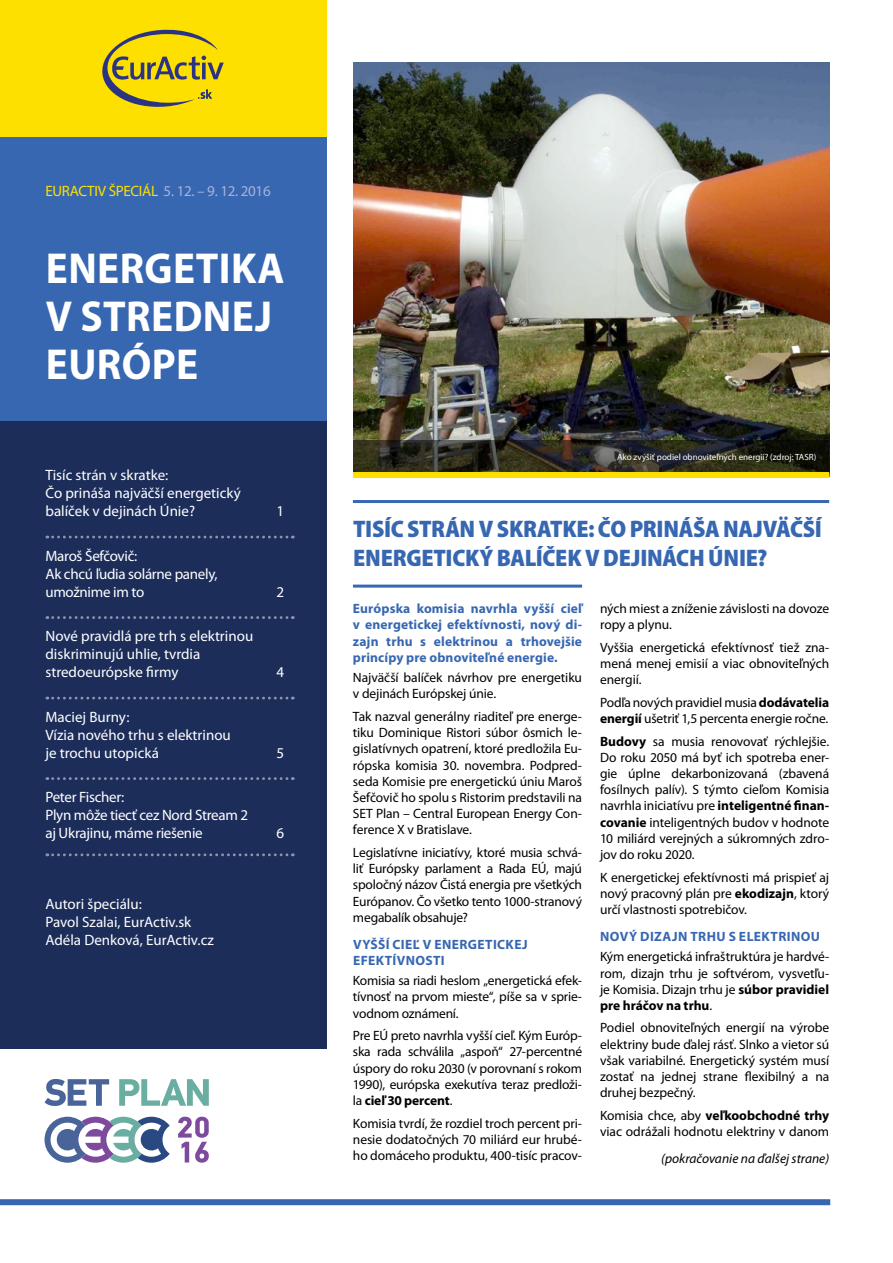
<style>
.page{position:relative;width:893px;height:1263px;background:#fff}
.page>*{position:absolute;margin:0;border:0;box-sizing:border-box;transform-origin:0 0}
.t1{font:700 43.5px/48px "Myriad Pro";letter-spacing:.01em;color:#fff;scale:.95 1}
.t2{font:900 semi-condensed 24px/28.8px "Myriad Pro";letter-spacing:-.015em;color:#3767b1}
.t3{font:15px/18px "Myriad Pro";color:#fff}
.t4{font:15px/18px "Myriad Pro";letter-spacing:-.02em;color:#fff}
.t5{font:15px "Myriad Pro";letter-spacing:-.02em;color:#fee000}
.t6{font:13.5px/16.2px "Myriad Pro";letter-spacing:-.01em;color:#000;text-align:justify}
.t7{font:700 13.5px/16.2px "Myriad Pro";letter-spacing:.025em;color:#3767b1;text-align:justify}
.t8{font:italic 13.5px "Myriad Pro";color:#000}
.t9{font:9px "Myriad Pro";color:#fff}
.s1{color:#a7b2db}
.s2{font-weight:700}
</style>
<div class="page">
<div style="left:0;top:137px;width:326px;height:284px;background:#3767b1"></div>
<div style="left:0;top:1199px;width:830px;height:6px;background:#3767b1"></div>
<hr style="left:353px;top:500px;width:476px;height:3px;background:#3767b1">
<hr style="left:353px;top:585px;width:229px;height:3px;background:#3767b1">
<div style="left:0;top:421px;width:326px;height:627px;background:#1c2d5a"></div>
<svg style="left:47px;top:536px;width:246px;height:2px"></svg>
<svg style="left:47px;top:616px;width:246px;height:3px"></svg>
<svg style="left:47px;top:697px;width:246px;height:2px"></svg>
<svg style="left:47px;top:777px;width:246px;height:3px"></svg>
<svg style="left:47px;top:853px;width:246px;height:3px"></svg>
<div style="left:0;top:0;width:326px;height:137px;background:#fee000"></div>
<svg style="left:102px;top:29px;width:122px;height:78px"></svg>
<img style="left:353px;top:62px;width:476px;height:378px">
<svg style="left:353px;top:440px;width:476px;height:32px;background:#2a291f"></svg>
<div style="left:353px;top:472px;width:476px;height:6px;background:#fee000"></div>
<svg style="left:44px;top:1117px;width:126px;height:46px"></svg>
<svg style="left:44px;top:1079px;width:65px;height:27px"></svg>
<svg style="left:119px;top:1079px;width:90px;height:27px"></svg>
<svg style="left:178px;top:1117px;width:31px;height:46px"></svg>
<p class="t5" style="left:45px;top:183px;width:227px">EURACTIV ŠPECIÁL <span class="s1">5. 12. – 9. 12. 2016</span></p>
<h1 class="t1" style="left:46px;top:244px;width:253px">ENERGETIKA<br>V STREDNEJ<br>EURÓPE</h1>
<p class="t3" style="left:45px;top:466px;width:197px">Tisíc strán v skratke:<br>Čo prináša najväčší energetický balíček v dejinách Únie?</p>
<p class="t4" style="left:45px;top:547px;width:174px">Maroš Šefčovič:<br>Ak chcú ľudia solárne panely, umožnime im to</p>
<p class="t3" style="left:45px;top:627px;width:209px">Nové pravidlá pre trh s elektrinou diskriminujú uhlie, tvrdia stredoeurópske firmy</p>
<p class="t3" style="left:45px;top:708px;width:187px">Maciej Burny:<br>Vízia nového trhu s elektrinou je trochu utopická</p>
<p class="t4" style="left:45px;top:788px;width:204px">Peter Fischer:<br>Plyn môže tiecť cez Nord Stream 2 aj Ukrajinu, máme riešenie</p>
<p class="t3" style="left:45px;top:895px;width:170px">Autori špeciálu:<br>Pavol Szalai, EurActiv.sk<br>Adéla Denková, EurActiv.cz</p>
<p class="t3" style="left:276px;top:502px;width:9px">1</p>
<p class="t3" style="left:276px;top:583px;width:9px">2</p>
<p class="t3" style="left:276px;top:663px;width:9px">4</p>
<p class="t3" style="left:276px;top:744px;width:9px">5</p>
<p class="t3" style="left:276px;top:824px;width:9px">6</p>
<p class="t9" style="left:617px;top:452px;width:201px">Ako zvýšiť podiel obnoviteľných energií? (zdroj: TASR)</p>
<h2 class="t2" style="left:353px;top:515px;width:470px">TISÍC STRÁN V SKRATKE: ČO PRINÁŠA NAJVÄČŠÍ<br>ENERGETICKÝ BALÍČEK V DEJINÁCH ÚNIE?</h2>
<p class="t7" style="left:353px;top:601px;width:231px">Európska komisia navrhla vyšší cieľ v energetickej efektívnosti, nový di&shy;zajn trhu s elektrinou a trhovejšie princípy pre obnoviteľné energie.</p>
<p class="t6" style="left:353px;top:670px;width:231px">Najväčší balíček návrhov pre energetiku v dejinách Európskej únie.</p>
<p class="t6" style="left:353px;top:709px;width:231px">Tak nazval generálny riaditeľ pre energe&shy;tiku Dominique Ristori súbor ôsmich le&shy;gislatívnych opatrení, ktoré predložila Eu&shy;rópska komisia 30. novembra. Podpred&shy;seda Komisie pre energetickú úniu Maroš Šefčovič ho spolu s Ristorim predstavili na SET Plan – Central European Energy Con&shy;ference X v Bratislave.</p>
<p class="t6" style="left:353px;top:844px;width:231px">Legislatívne iniciatívy, ktoré musia schvá&shy;liť Európsky parlament a Rada EÚ, majú spoločný názov Čistá energia pre všetkých Európanov. Čo všetko tento 1000-stranový megabalík obsahuje?</p>
<p class="t7" style="left:353px;top:936px;width:176px">VYŠŠÍ CIEĽ V ENERGETICKEJ<br>EFEKTÍVNOSTI</p>
<p class="t6" style="left:353px;top:973px;width:231px">Komisia sa riadi heslom „energetická efek&shy;tívnosť na prvom mieste“, píše sa v sprie&shy;vodnom oznámení.</p>
<p class="t6" style="left:353px;top:1028px;width:231px">Pre EÚ preto navrhla vyšší cieľ. Kým Európ&shy;ska rada schválila „aspoň“ 27-percentné úspory do roku 2030 (v porovnaní s rokom 1990), európska exekutíva teraz predloži&shy;la <span class="s2">cieľ 30 percent</span>.</p>
<p class="t6" style="left:353px;top:1115px;width:231px">Komisia tvrdí, že rozdiel troch percent pri&shy;nesie dodatočných 70 miliárd eur hrubé&shy;ho domáceho produktu, 400-tisíc pracov-</p>
<p class="t6" style="left:600px;top:601px;width:231px">ných miest a zníženie závislosti na dovoze ropy a plynu.</p>
<p class="t6" style="left:600px;top:639px;width:231px">Vyššia energetická efektívnosť tiež zna&shy;mená menej emisií a viac obnoviteľných energií.</p>
<p class="t6" style="left:600px;top:694px;width:231px">Podľa nových pravidiel musia <span class="s2">dodávatelia energií</span> ušetriť 1,5 percenta energie ročne.</p>
<p class="t6" style="left:600px;top:733px;width:231px"><span class="s2">Budovy</span> sa musia renovovať rýchlejšie.<br>Do roku 2050 má byť ich spotreba ener&shy;gie úplne dekarbonizovaná (zbavená fosílnych palív). S týmto cieľom Komisia navrhla iniciatívu pre <span class="s2">inteligentné finan&shy;covanie</span> inteligentných budov v hodnote 10 miliárd verejných a súkromných zdro&shy;jov do roku 2020.</p>
<p class="t6" style="left:600px;top:869px;width:231px">K energetickej efektívnosti má prispieť aj nový pracovný plán pre <span class="s2">ekodizajn</span>, ktorý určí vlastnosti spotrebičov.</p>
<p class="t7" style="left:600px;top:928px;width:221px">NOVÝ DIZAJN TRHU S ELEKTRINOU</p>
<p class="t6" style="left:600px;top:949px;width:231px">Kým energetická infraštruktúra je hardvé&shy;rom, dizajn trhu je softvérom, vysvetľu&shy;je Komisia. Dizajn trhu je <span class="s2">súbor pravidiel pre hráčov na trhu</span>.</p>
<p class="t6" style="left:600px;top:1020px;width:231px">Podiel obnoviteľných energií na výrobe elektriny bude ďalej rásť. Slnko a vietor sú však variabilné. Energetický systém musí zostať na jednej strane flexibilný a na druhej bezpečný.</p>
<p class="t6" style="left:600px;top:1107px;width:231px">Komisia chce, aby <span class="s2">veľkoobchodné trhy </span>viac odrážali hodnotu elektriny v danom</p>
<p class="t8" style="left:661px;top:1151px;width:170px">(pokračovanie na ďalšej strane)</p>
</div>
